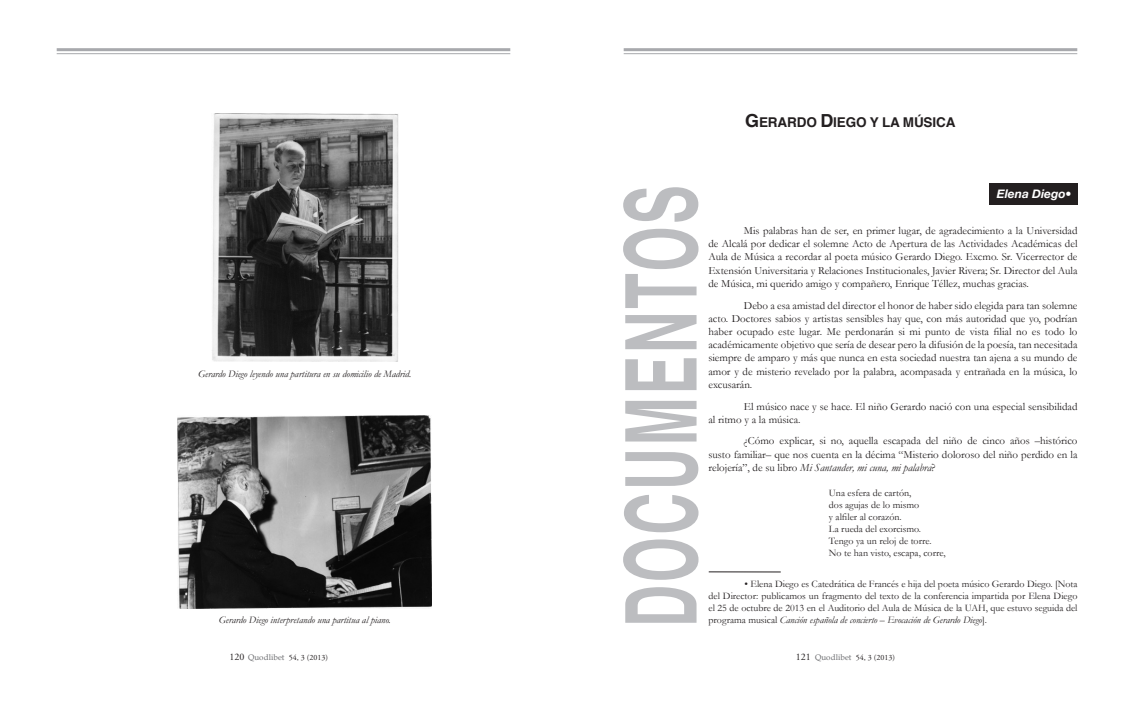
<style>
.page{position:relative;width:1134px;height:709px;background:#fff}
.page>*{position:absolute;margin:0;border:0;box-sizing:border-box;transform-origin:0 0}
.t1{font:700 99px "Helvetica";letter-spacing:.04em;color:#bcbdc0;scale:.59 1}
.t2{font:700 13.5px "Helvetica";letter-spacing:-.01em;color:#231f20}
.t3{font:italic 700 12px "Helvetica Neue";color:#fff}
.t4{font:11px/13.2px "Garamond";color:#231f20;text-align:justify}
.t5{font:10px/12px "Garamond";color:#231f20;text-align:justify}
.t6{font:italic 10px "Garamond";color:#231f20}
.t7{font:8px "Adobe Garamond Pro";color:#231f20}
.s1{font-size:18px}
.s2{font-style:italic}
.s3{font-style:normal}
.s4{font-size:10px}
.s5{font-family:"Book Antiqua";color:#6c6d70}
</style>
<div class="page">
<hr style="left:57px;top:48px;width:453px;height:3px;background:#a8a9ad">
<hr style="left:57px;top:53px;width:453px;height:1px;background:#a8a9ad">
<hr style="left:624px;top:48px;width:453px;height:3px;background:#a8a9ad">
<hr style="left:624px;top:53px;width:453px;height:1px;background:#a8a9ad">
<div style="left:989px;top:183px;width:88px;height:21px;background:#231f20"></div>
<hr style="left:709px;top:571px;width:72px;height:1px;background:#231f20">
<img style="left:178px;top:415px;width:254px;height:193px">
<img style="left:212px;top:113px;width:186px;height:249px">
<p class="t6" style="left:198px;top:367px;width:215px">Gerardo Diego leyendo una partitura en su domicilio de Madrid.</p>
<p class="t6" style="left:219px;top:614px;width:173px">Gerardo Diego interpretando una partitua al piano.</p>
<p class="t2" style="left:745px;top:111px;width:212px"><span class="s1">G</span>ERARDO <span class="s1">D</span>IEGO Y LA MÚSICA</p>
<p class="t1" style="left:582px;top:627px;width:750px;rotate:-90deg">DOCUMENTOS</p>
<p class="t3" style="left:997px;top:186px;width:76px">Elena Diego•</p>
<p class="t4" style="left:708px;top:224px;width:371px;text-indent:35px">Mis palabras han de ser, en primer lugar, de agradecimiento a la Universidad de Alcalá por dedicar el solemne Acto de Apertura de las Actividades Académicas del Aula de Música a recordar al poeta músico Gerardo Diego. Excmo. Sr. Vicerrector de Extensión Universitaria y Relaciones Institucionales, Javier Rivera; Sr. Director del Aula de Música, mi querido amigo y compañero, Enrique Téllez, muchas gracias.</p>
<p class="t4" style="left:708px;top:298px;width:371px;text-indent:35px">Debo a esa amistad del director el honor de haber sido elegida para tan solemne acto. Doctores sabios y artistas sensibles hay que, con más autoridad que yo, podrían haber ocupado este lugar. Me perdonarán si mi punto de vista filial no es todo lo académicamente objetivo que sería de desear pero la difusión de la poesía, tan necesitada siempre de amparo y más que nunca en esta sociedad nuestra tan ajena a su mundo de amor y de misterio revelado por la palabra, acompasada y entrañada en la música, lo excusarán.</p>
<p class="t4" style="left:708px;top:399px;width:371px;text-indent:35px">El músico nace y se hace. El niño Gerardo nació con una especial sensibilidad al ritmo y a la música.</p>
<p class="t4" style="left:708px;top:434px;width:371px;text-indent:35px">¿Cómo explicar, si no, aquella escapada del niño de cinco años –histórico susto familiar– que nos cuenta en la décima “Misterio doloroso del niño perdido en la relojería”, de su libro <span class="s2">Mi Santander, mi cuna, mi palabra</span>?</p>
<p class="t5" style="left:829px;top:487px;width:84px">Una esfera de cartón,</p>
<p class="t5" style="left:829px;top:499px;width:92px">dos agujas de lo mismo</p>
<p class="t5" style="left:829px;top:511px;width:74px">y alfiler al corazón.</p>
<p class="t5" style="left:829px;top:523px;width:94px">La rueda del exorcismo.</p>
<p class="t5" style="left:829px;top:535px;width:104px">Tengo ya un reloj de torre.</p>
<p class="t5" style="left:829px;top:547px;width:118px">No te han visto, escapa, corre,</p>
<p class="t5" style="left:708px;top:578px;width:371px;text-indent:36px">• Elena Diego es Catedrática de Francés e hija del poeta músico Gerardo Diego. [Nota del Director: publicamos un fragmento del texto de la conferencia impartida por Elena Diego el 25 de octubre de 2013 en el Auditorio del Aula de Música de la UAH, que estuvo seguida del</p>
<p class="t6" style="left:708px;top:614px;width:280px"><span class="s3">programa musical</span> Canción española de concierto – Evocación de Gerardo Diego<span class="s3">].</span></p>
<p class="t7" style="left:230px;top:652px;width:100px"><span class="s4">120</span> <span class="s5">Quodlibet</span> 54, 3 (2013)</p>
<p class="t7" style="left:796px;top:652px;width:101px"><span class="s4">121</span> <span class="s5">Quodlibet</span> 54, 3 (2013)</p>
</div>
